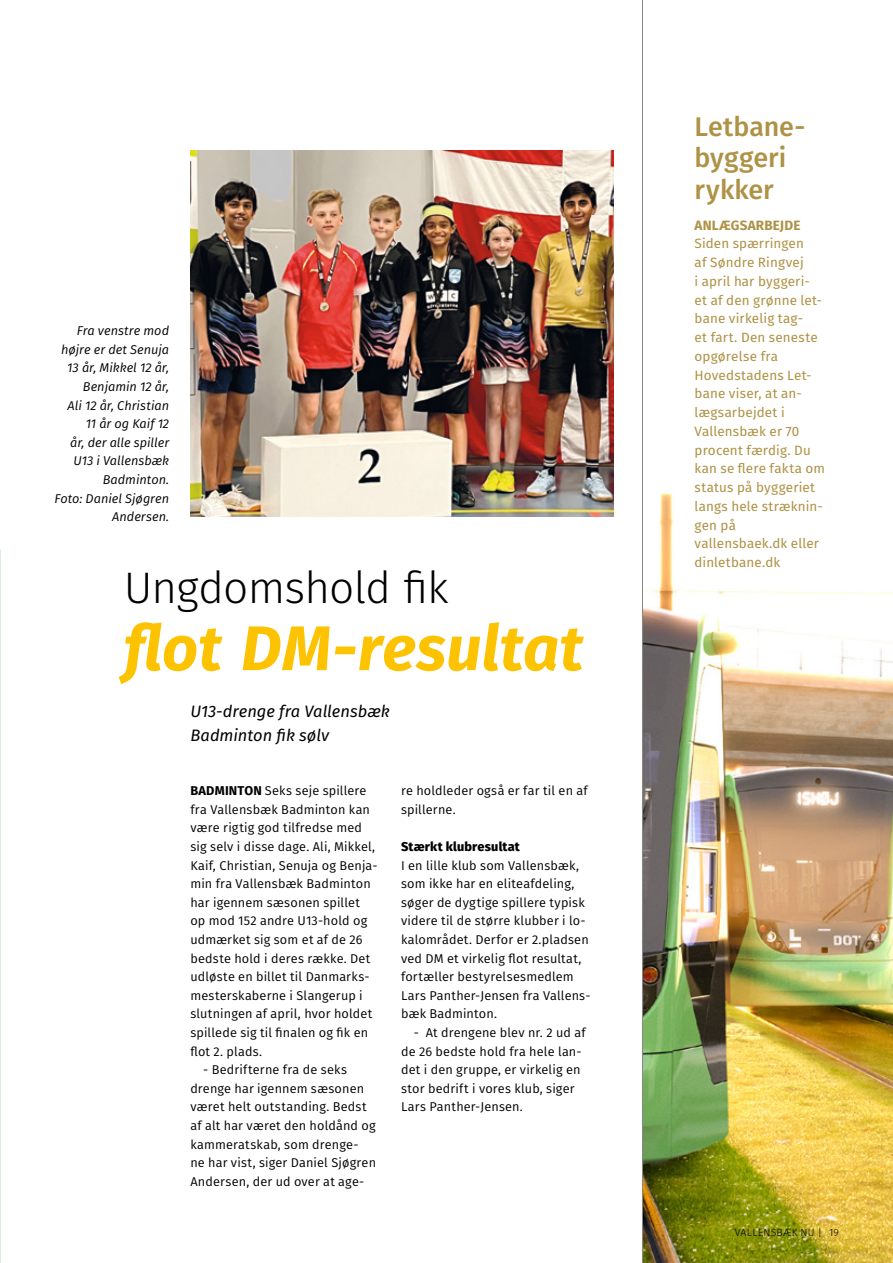
<style>
.page{position:relative;width:893px;height:1263px;background:#fff}
.page>*{position:absolute;margin:0;border:0;box-sizing:border-box;transform-origin:0 0}
.t1{font:italic 700 63px "Fira Sans";color:#fdc300}
.t2{font:300 44.1px "Fira Sans";letter-spacing:-.015em;color:#000}
.t3{font:500 27px/31.5px "Fira Sans";color:#ae9245}
.t4{font:italic 16.5px/24px "Fira Sans";letter-spacing:-.005em;color:#000}
.t5{font:13.5px/18.8px "Fira Sans";letter-spacing:.01em;color:#ae9245}
.t6{font:700 13.5px "Fira Sans";letter-spacing:.015em;color:#ae9245}
.t7{font:12.75px/18.6px "Fira Sans";letter-spacing:.01em;color:#000}
.t8{font:italic 12.75px/18.6px "Fira Sans";color:#000;text-align:right}
.t9{font:800 12.75px "Fira Sans";letter-spacing:.015em;color:#000}
.t10{font:300 10.5px "Fira Sans";letter-spacing:.025em;color:#000}
.s1{font-weight:700}
</style>
<div class="page">
<img style="left:643px;top:492px;width:250px;height:771px">
<img style="left:190px;top:151px;width:424px;height:366px">
<hr style="left:642px;top:0;width:1px;height:1263px;background:#878787">
<p class="t8" style="left:54px;top:321px;width:116px">Fra venstre mod højre er det Senuja<br>13 år, Mikkel 12 år,<br>Benjamin 12 år,<br>Ali 12 år, Christian<br>11 år og Kaif 12<br>år, der alle spiller<br>U13 i Vallensbæk<br>Badminton.<br>Foto: Daniel Sjøgren<br>Andersen.</p>
<h2 class="t2" style="left:124px;top:556px;width:326px">Ungdomshold fik</h2>
<h1 class="t1" style="left:124px;top:595px;width:461px">flot DM-resultat</h1>
<p class="t4" style="left:190px;top:699px;width:201px">U13-drenge fra Vallensbæk<br>Badminton fik sølv</p>
<p class="t7" style="left:190px;top:781px;width:189px"><span class="s1">BADMINTON</span> Seks seje spillere fra Vallensbæk Badminton kan være rigtig god tilfredse med sig selv i disse dage. Ali, Mikkel,<br>Kaif, Christian, Senuja og Benja&shy;min fra Vallensbæk Badminton har igennem sæsonen spillet op mod 152 andre U13-hold og udmærket sig som et af de 26 bedste hold i deres række. Det udløste en billet til Danmarks&shy;mesterskaberne i Slangerup i slutningen af april, hvor holdet spillede sig til finalen og fik en flot 2. plads.</p>
<p class="t7" style="left:190px;top:1060px;width:187px;text-indent:13px">- Bedrifterne fra de seks drenge har igennem sæsonen været helt outstanding. Bedst af alt har været den holdånd og kammeratskab, som drenge&shy;ne har vist, siger Daniel Sjøgren<br>Andersen, der ud over at age-</p>
<p class="t7" style="left:401px;top:781px;width:188px">re holdleder også er far til en af spillerne.</p>
<p class="t9" style="left:401px;top:835px;width:120px">Stærkt klubresultat</p>
<p class="t7" style="left:401px;top:855px;width:191px">I en lille klub som Vallensbæk, som ikke har en eliteafdeling, søger de dygtige spillere typisk videre til de større klubber i lo&shy;kalområdet. Derfor er 2.pladsen ved DM et virkelig flot resultat, fortæller bestyrelsesmedlem<br>Lars Panther-Jensen fra Vallens&shy;bæk Badminton.</p>
<p class="t7" style="left:401px;top:1023px;width:186px;text-indent:13px">- At drengene blev nr. 2 ud af de 26 bedste hold fra hele lan&shy;det i den gruppe, er virkelig en stor bedrift i vores klub, siger<br>Lars Panther-Jensen.</p>
<h3 class="t3" style="left:695px;top:109px;width:112px">Letbane&shy;byggeri rykker</h3>
<p class="t6" style="left:695px;top:213px;width:107px">ANLÆGSARBEJDE</p>
<p class="t5" style="left:695px;top:234px;width:132px">Siden spærringen<br>af Søndre Ringvej<br>i april har byggeri&shy;et af den grønne let&shy;bane virkelig tag-<br>et fart. Den seneste opgørelse fra<br>Hovedstadens Let&shy;bane viser, at an&shy;lægsarbejdet i<br>Vallensbæk er 70 procent færdig. Du kan se flere fakta om status på byggeriet langs hele stræknin&shy;gen på vallensbaek.dk eller dinletbane.dk</p>
<p class="t10" style="left:735px;top:1225px;width:106px">VALLENSBÆK NU | 19</p>
</div>
